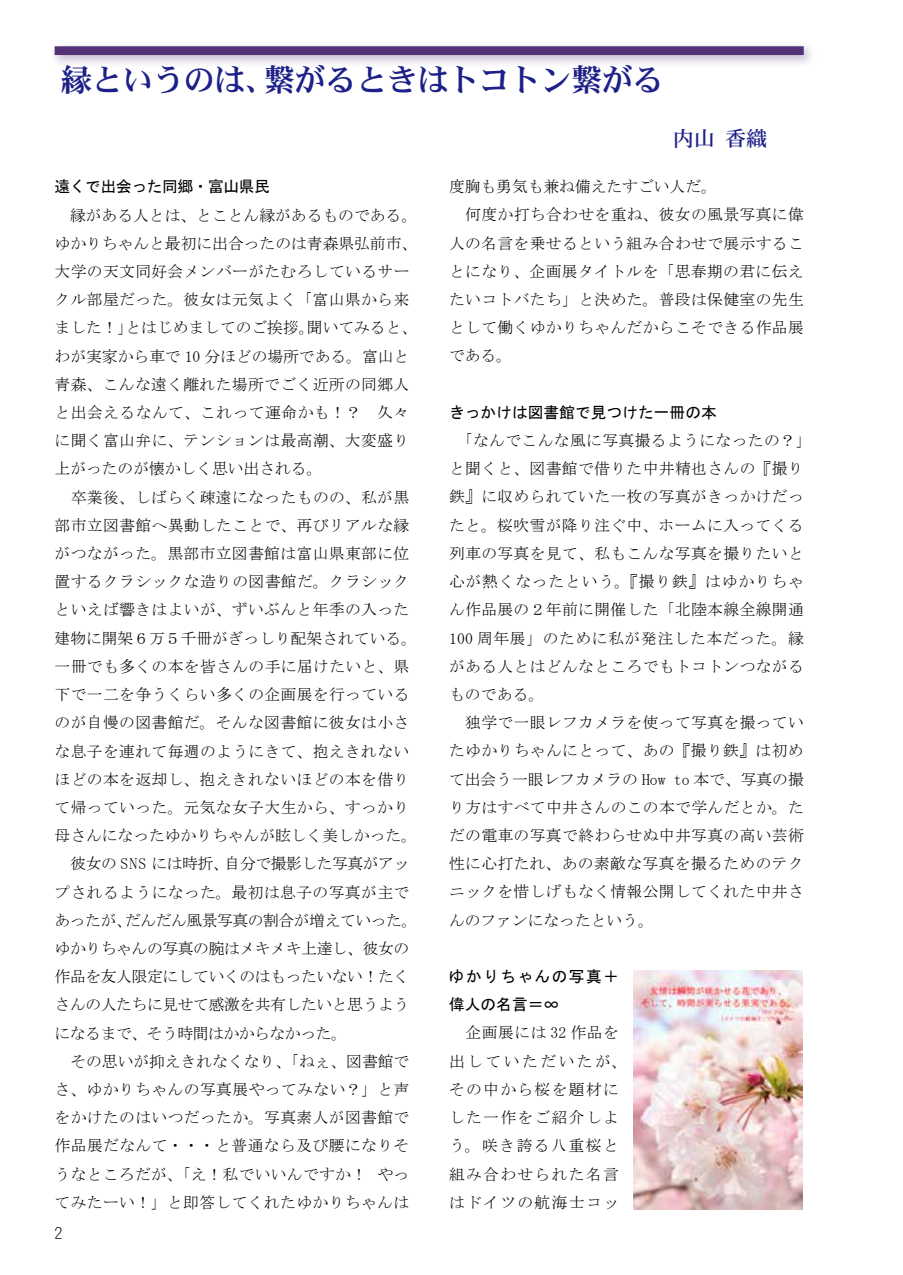
<style>
.page{position:relative;width:903px;height:1275px;background:#fff}
.page>*{position:absolute;margin:0;border:0;box-sizing:border-box;transform-origin:0 0}
.t1{font:31.5px "DFHS Mincho W7 WIN RKSJ H";letter-spacing:-.025em;color:#1d2088}
.t2{font:21px "DFHS Mincho W5 WIN RKSJ H";color:#1d2088}
.t3{font:16.1px "DF Maru Gothic Lt WIN RKSJ H";color:#000}
.t4{font:15.75px/28.2px "MS Mincho";letter-spacing:.025em;color:#000}
.t5{font:15.75px/28.2px "MS Mincho";letter-spacing:.085em;color:#000}
.t6{font:15.75px "MS Gothic";color:#000}
.t7{font:15.75px/28.2px "MS Gothic";letter-spacing:.085em;color:#000}
.t8{font:15.75px "MS Gothic";letter-spacing:-.025em;color:#000}
</style>
<div class="page">
<div style="left:48px;top:40px;width:768px;height:28px;background:#533278;opacity:.4"></div>
<div style="left:55px;top:46px;width:749px;height:9px;background:#533278"></div>
<img style="left:634px;top:970px;width:168px;height:239px">
<h1 class="t1" style="left:60px;top:64px;width:605px">縁というのは、繋がるときはトコトン繋がる</h1>
<h2 class="t2" style="left:673px;top:128px;width:96px">内山 香織</h2>
<p class="t8" style="left:55px;top:179px;width:217px">遠くで出会った同郷・富山県民</p>
<p class="t4" style="left:55px;top:201px;width:364px">　縁がある人とは、とことん縁があるものである。ゆかりちゃんと最初に出合ったのは青森県弘前市、大学の天文同好会メンバーがたむろしているサークル部屋だった。彼女は元気よく「富山県から来ました！」とはじめましてのご挨拶。聞いてみると、わが実家から車で 10 分ほどの場所である。富山と青森、こんな遠く離れた場所でごく近所の同郷人と出会えるなんて、これって運命かも！？　久々に聞く富山弁に、テンションは最高潮、大変盛り上がったのが懐かしく思い出される。<br>　卒業後、しばらく疎遠になったものの、私が黒部市立図書館へ異動したことで、再びリアルな縁がつながった。黒部市立図書館は富山県東部に位置するクラシックな造りの図書館だ。クラシックといえば響きはよいが、ずいぶんと年季の入った建物に開架６万５千冊がぎっしり配架されている。一冊でも多くの本を皆さんの手に届けたいと、県下で一二を争うくらい多くの企画展を行っているのが自慢の図書館だ。そんな図書館に彼女は小さな息子を連れて毎週のようにきて、抱えきれないほどの本を返却し、抱えきれないほどの本を借りて帰っていった。元気な女子大生から、すっかり母さんになったゆかりちゃんが眩しく美しかった。　彼女の SNS には時折、自分で撮影した写真がアップされるようになった。最初は息子の写真が主であったが、だんだん風景写真の割合が増えていった。ゆかりちゃんの写真の腕はメキメキ上達し、彼女の作品を友人限定にしていくのはもったいない！たくさんの人たちに見せて感激を共有したいと思うようになるまで、そう時間はかからなかった。<br>　その思いが抑えきれなくなり、「ねぇ、図書館でさ、ゆかりちゃんの写真展やってみない？」と声をかけたのはいつだったか。写真素人が図書館で作品展だなんて・・・と普通なら及び腰になりそうなところだが、「え！私でいいんですか！ やってみたーい！」と即答してくれたゆかりちゃんは</p>
<p class="t3" style="left:55px;top:1225px;width:10px">2</p>
<p class="t4" style="left:449px;top:172px;width:356px">度胸も勇気も兼ね備えたすごい人だ。<br>　何度か打ち合わせを重ね、彼女の風景写真に偉人の名言を乗せるという組み合わせで展示することになり、企画展タイトルを「思春期の君に伝えたいコトバたち」と決めた。普段は保健室の先生として働くゆかりちゃんだからこそできる作品展である。</p>
<p class="t6" style="left:449px;top:404px;width:269px">きっかけは図書館で見つけた一冊の本</p>
<p class="t4" style="left:449px;top:426px;width:364px">　「なんでこんな風に写真撮るようになったの？」と聞くと、図書館で借りた中井精也さんの『撮り鉄』に収められていた一枚の写真がきっかけだったと。桜吹雪が降り注ぐ中、ホームに入ってくる列車の写真を見て、私もこんな写真を撮りたいと心が熱くなったという。『撮り鉄』はゆかりちゃん作品展の２年前に開催した「北陸本線全線開通<br>100 周年展」のために私が発注した本だった。縁がある人とはどんなところでもトコトンつながるものである。<br>　独学で一眼レフカメラを使って写真を撮っていたゆかりちゃんにとって、あの『撮り鉄』は初めて出会う一眼レフカメラの How to 本で、写真の撮り方はすべて中井さんのこの本で学んだとか。ただの電車の写真で終わらせぬ中井写真の高い芸術性に心打たれ、あの素敵な写真を撮るためのテクニックを惜しげもなく情報公開してくれた中井さんのファンになったという。</p>
<p class="t7" style="left:449px;top:962px;width:171px">ゆかりちゃんの写真＋偉人の名言＝∞</p>
<p class="t5" style="left:449px;top:1019px;width:179px">　企画展には 32 作品を出していただいたが、その中から桜を題材にした一作をご紹介しよう。咲き誇る八重桜と組み合わせられた名言はドイツの航海士コッ</p>
</div>
